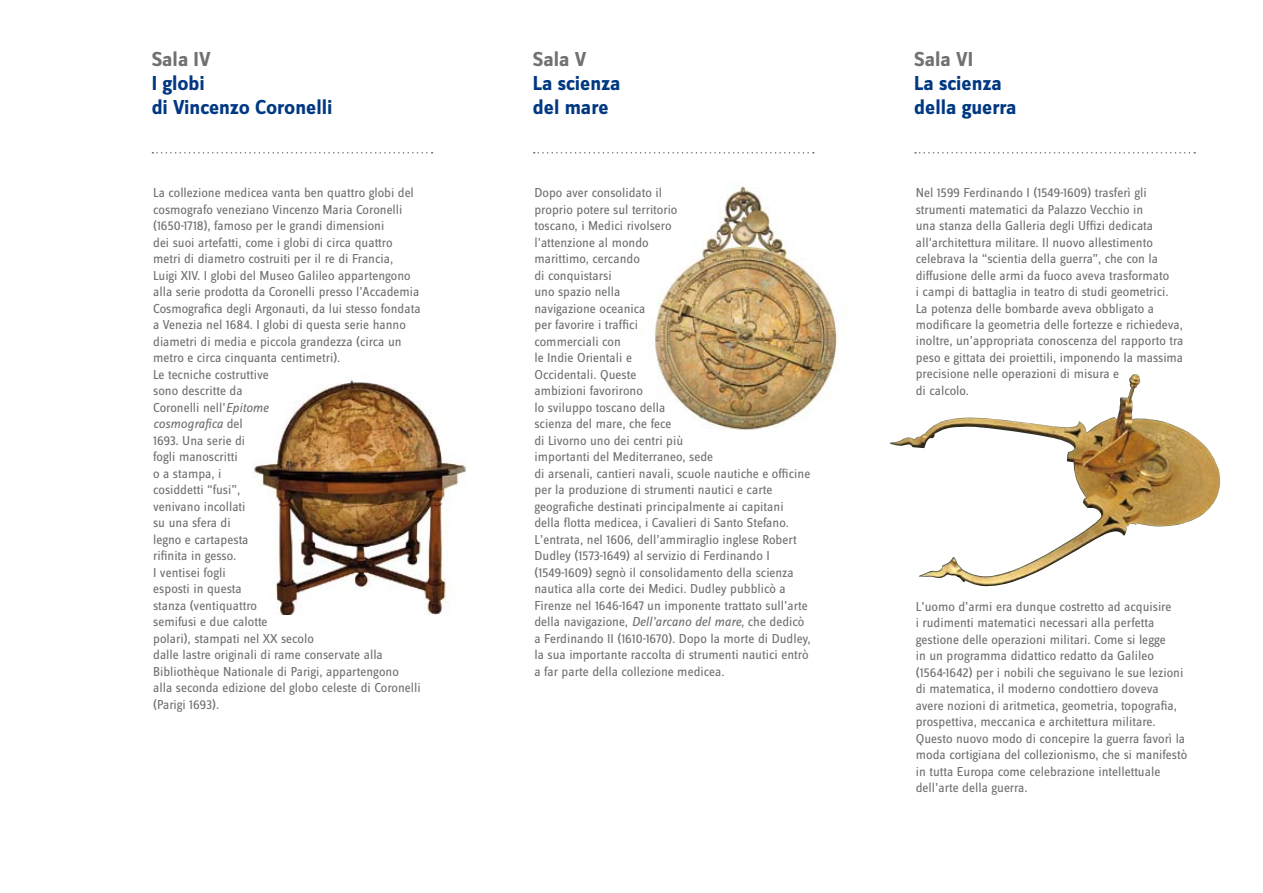
<style>
.page{position:relative;width:1263px;height:893px;background:#fff}
.page>*{position:absolute;margin:0;border:0;box-sizing:border-box;transform-origin:0 0}
.t1{font:700 21px/24px "Zine Sans Dis";color:#003882}
.t2{font:700 21px "Zine Sans Dis";color:#707173}
.t3{font:13.5px/16.5px "Zine Sans Dis";color:#707173}
.s1{font-style:italic}
</style>
<div class="page">
<img style="left:252px;top:379px;width:214px;height:235px">
<img style="left:654px;top:186px;width:184px;height:244px">
<img style="left:890px;top:374px;width:247px;height:213px">
<svg style="left:152px;top:152px;width:281px;height:2px"></svg>
<svg style="left:534px;top:152px;width:280px;height:2px"></svg>
<svg style="left:915px;top:152px;width:280px;height:2px"></svg>
<h1 class="t2" style="left:152px;top:48px;width:61px">Sala IV</h1>
<h1 class="t1" style="left:152px;top:72px;width:182px">I globi<br>di Vincenzo Coronelli</h1>
<h1 class="t2" style="left:533px;top:48px;width:55px">Sala V</h1>
<h1 class="t1" style="left:533px;top:72px;width:89px">La scienza del mare</h1>
<h1 class="t2" style="left:914px;top:48px;width:60px">Sala VI</h1>
<h1 class="t1" style="left:914px;top:72px;width:104px">La scienza della guerra</h1>
<p class="t3" style="left:153px;top:185px;width:269px">La collezione medicea vanta ben quattro globi del cosmografo veneziano Vincenzo Maria Coronelli (1650-1718), famoso per le grandi dimensioni<br>dei suoi artefatti, come i globi di circa quattro metri di diametro costruiti per il re di Francia,<br>Luigi XIV. I globi del Museo Galileo appartengono alla serie prodotta da Coronelli presso l’Accademia<br>Cosmografica degli Argonauti, da lui stesso fondata a Venezia nel 1684. I globi di questa serie hanno diametri di media e piccola grandezza (circa un metro e circa cinquanta centimetri).<br>Le tecniche costruttive<br>sono descritte da<br>Coronelli nell’<span class="s1">Epitome<br>cosmografica</span> del<br>1693. Una serie di<br>fogli manoscritti<br>o a stampa, i<br>cosiddetti “fusi”,<br>venivano incollati<br>su una sfera di<br>legno e cartapesta<br>rifinita in gesso.<br>I ventisei fogli<br>esposti in questa<br>stanza (ventiquattro<br>semifusi e due calotte<br>polari), stampati nel XX secolo<br>dalle lastre originali di rame conservate alla<br>Bibliothèque Nationale di Parigi, appartengono alla seconda edizione del globo celeste di Coronelli (Parigi 1693).</p>
<p class="t3" style="left:534px;top:185px;width:278px">Dopo aver consolidato il<br>proprio potere sul territorio<br>toscano, i Medici rivolsero<br>l’attenzione al mondo<br>marittimo, cercando<br>di conquistarsi<br>uno spazio nella<br>navigazione oceanica<br>per favorire i traffici<br>commerciali con<br>le Indie Orientali e<br>Occidentali. Queste<br>ambizioni favorirono<br>lo sviluppo toscano della<br>scienza del mare, che fece<br>di Livorno uno dei centri più<br>importanti del Mediterraneo, sede<br>di arsenali, cantieri navali, scuole nautiche e officine per la produzione di strumenti nautici e carte geografiche destinati principalmente ai capitani della flotta medicea, i Cavalieri di Santo Stefano.<br>L’entrata, nel 1606, dell’ammiraglio inglese Robert Dudley (1573-1649) al servizio di Ferdinando I (1549-1609) segnò il consolidamento della scienza nautica alla corte dei Medici. Dudley pubblicò a Firenze nel 1646-1647 un imponente trattato sull’arte della navigazione, <span class="s1">Dell’arcano del mare</span>, che dedicò a Ferdinando II (1610-1670). Dopo la morte di Dudley, la sua importante raccolta di strumenti nautici entrò a far parte della collezione medicea.</p>
<p class="t3" style="left:916px;top:185px;width:269px">Nel 1599 Ferdinando I (1549-1609) trasferì gli strumenti matematici da Palazzo Vecchio in<br>una stanza della Galleria degli Uffizi dedicata all’architettura militare. Il nuovo allestimento celebrava la “scientia della guerra”, che con la diffusione delle armi da fuoco aveva trasformato<br>i campi di battaglia in teatro di studi geometrici.<br>La potenza delle bombarde aveva obbligato a modificare la geometria delle fortezze e richiedeva, inoltre, un’appropriata conoscenza del rapporto tra peso e gittata dei proiettili, imponendo la massima precisione nelle operazioni di misura e<br>di calcolo.</p>
<p class="t3" style="left:916px;top:598px;width:273px">L’uomo d’armi era dunque costretto ad acquisire<br>i rudimenti matematici necessari alla perfetta gestione delle operazioni militari. Come si legge<br>in un programma didattico redatto da Galileo (1564-1642) per i nobili che seguivano le sue lezioni di matematica, il moderno condottiero doveva avere nozioni di aritmetica, geometria, topografia, prospettiva, meccanica e architettura militare.<br>Questo nuovo modo di concepire la guerra favorì la moda cortigiana del collezionismo, che si manifestò in tutta Europa come celebrazione intellettuale dell’arte della guerra.</p>
</div>
